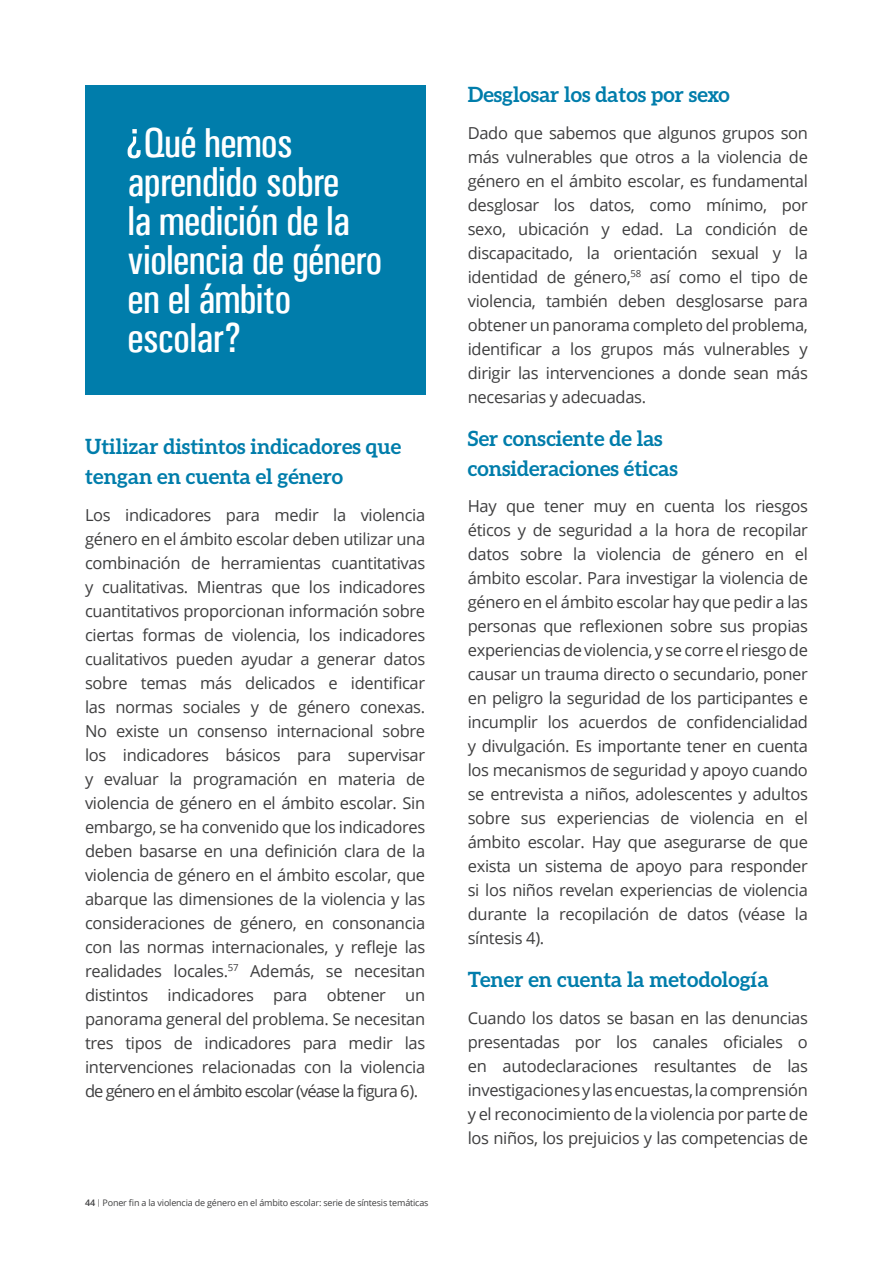
<style>
.page{position:relative;width:893px;height:1263px;background:#fff}
.page>*{position:absolute;margin:0;border:0;box-sizing:border-box;transform-origin:0 0}
.t1{font:42px/39px "Univers Condensed";letter-spacing:-.02em;color:#fff}
.t2{font:700 21px/30px "Aleo";color:#007dab}
.t3{font:16.5px/24px "Open Sans";letter-spacing:-.02em;color:#3e3e3f;text-align:justify}
.t4{font:9px "Open Sans";letter-spacing:-.02em;color:#3e3e3f}
.s1{font-weight:600}
</style>
<div class="page">
<div style="left:85px;top:85px;width:340px;height:309px;background:#007dab"></div>
<svg style="left:128px;top:129px;width:13px;height:29px"></svg>
<h1 class="t1" style="left:128px;top:123px;width:257px;text-indent:16px">Qué hemos aprendido sobre<br>la medición de la violencia de género en el ámbito escolar?</h1>
<p class="t2" style="left:85px;top:431px;width:318px">Utilizar distintos indicadores que tengan en cuenta el género</p>
<p class="t3" style="left:85px;top:502px;width:342px">Los indicadores para medir la violencia género en el ámbito escolar deben utilizar una combinación de herramientas cuantitativas y cualitativas. Mientras que los indicadores cuantitativos proporcionan información sobre ciertas formas de violencia, los indicadores cualitativos pueden ayudar a generar datos sobre temas más delicados e identificar las normas sociales y de género conexas.<br>No existe un consenso internacional sobre los indicadores básicos para supervisar y evaluar la programación en materia de violencia de género en el ámbito escolar. Sin embargo, se ha convenido que los indicadores deben basarse en una definición clara de la violencia de género en el ámbito escolar, que abarque las dimensiones de la violencia y las consideraciones de género, en consonancia con las normas internacionales, y refleje las realidades locales.<sup>57</sup> Además, se necesitan distintos indicadores para obtener un panorama general del problema. Se necesitan tres tipos de indicadores para medir las intervenciones relacionadas con la violencia de género en el ámbito escolar (véase la figura 6).</p>
<p class="t4" style="left:85px;top:1197px;width:345px"><span class="s1">44</span> <sup>|</sup> Poner fin a la violencia de género en el ámbito escolar: serie de síntesis temáticas</p>
<p class="t2" style="left:468px;top:79px;width:264px">Desglosar los datos por sexo</p>
<p class="t3" style="left:468px;top:120px;width:342px">Dado que sabemos que algunos grupos son más vulnerables que otros a la violencia de género en el ámbito escolar, es fundamental desglosar los datos, como mínimo, por sexo, ubicación y edad. La condición de discapacitado, la orientación sexual y la identidad de género,<sup>58</sup> así como el tipo de violencia, también deben desglosarse para obtener un panorama completo del problema, identificar a los grupos más vulnerables y dirigir las intervenciones a donde sean más necesarias y adecuadas.</p>
<p class="t2" style="left:468px;top:423px;width:211px">Ser consciente de las consideraciones éticas</p>
<p class="t3" style="left:468px;top:494px;width:342px">Hay que tener muy en cuenta los riesgos éticos y de seguridad a la hora de recopilar datos sobre la violencia de género en el ámbito escolar. Para investigar la violencia de género en el ámbito escolar hay que pedir a las personas que reflexionen sobre sus propias experiencias de violencia, y se corre el riesgo de causar un trauma directo o secundario, poner en peligro la seguridad de los participantes e incumplir los acuerdos de confidencialidad y divulgación. Es importante tener en cuenta los mecanismos de seguridad y apoyo cuando se entrevista a niños, adolescentes y adultos sobre sus experiencias de violencia en el ámbito escolar. Hay que asegurarse de que exista un sistema de apoyo para responder si los niños revelan experiencias de violencia durante la recopilación de datos (véase la síntesis 4).</p>
<p class="t2" style="left:468px;top:964px;width:302px">Tener en cuenta la metodología</p>
<p class="t3" style="left:468px;top:1005px;width:342px">Cuando los datos se basan en las denuncias presentadas por los canales oficiales o en autodeclaraciones resultantes de las investigaciones y las encuestas, la comprensión y el reconocimiento de la violencia por parte de los niños, los prejuicios y las competencias de</p>
</div>
